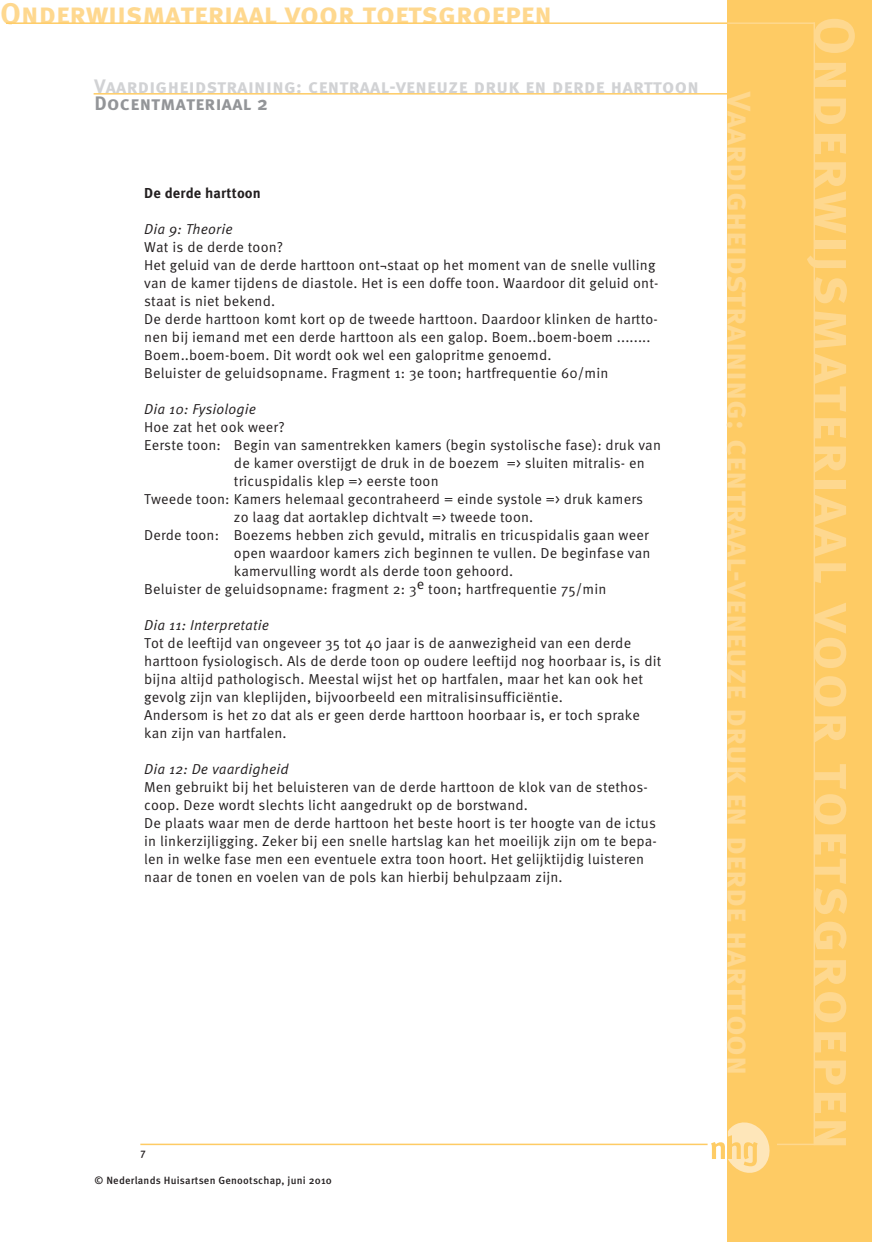
<style>
.page{position:relative;width:872px;height:1242px;background:#fff}
.page>*{position:absolute;margin:0;border:0;box-sizing:border-box;transform-origin:0 0}
.Normaal{font:57px "Meta Bold Caps";letter-spacing:.045em;color:#fed88f}
.Normaal-2{font:33px "Meta Bold Caps";color:#fed88f}
.Normaal-3{font:30px "Meta Bold Caps";color:#fed88f}
.Hoofd{font:19.5px "Meta Bold Caps";letter-spacing:.02em;color:#d1d2d4}
.Kop1{font:19.5px "Meta Bold Caps";letter-spacing:.02em;color:#939598}
.Normaal-4{font:14.4px/18px "Meta OT Norm";letter-spacing:.01em;color:#231f20}
.Normaal-5{font:14.4px "Meta OT Norm Ita";letter-spacing:.01em;color:#231f20}
.inspring_cursiefJaNe{font:700 14.4px "Meta OT";letter-spacing:.01em;color:#231f20}
.Kop1-2{font:500 10.5px "Meta OT";letter-spacing:.02em;color:#231f20}
.Bijschrift{font:500 10.5px "Meta OT";color:#231f20}
</style>
<div class="page">
<div style="left:727px;top:0;width:145px;height:1242px;background:#fecb64"></div>
<svg style="left:711px;top:1122px;width:58px;height:50px"></svg>
<hr style="left:140px;top:1143px;width:567px;height:2px;background:#fecb64">
<hr style="left:6px;top:22px;width:721px;height:2px;background:#fecb64">
<hr style="left:777px;top:1143px;width:38px;height:2px;background:#fed88f">
<hr style="left:727px;top:22px;width:88px;height:2px;background:#fed88f">
<hr style="left:813px;top:22px;width:2px;height:1123px;background:#fed88f">
<hr style="left:94px;top:93px;width:633px;height:2px;background:#fecb64">
<p class="Normaal-3" style="left:0;top:-5px;width:553px">Onderwijsmateriaal voor toetsgroepen</p>
<p class="Hoofd" style="left:94px;top:74px;width:606px">Vaardigheidstraining: centraal-veneuze druk en derde harttoon</p>
<p class="Kop1" style="left:94px;top:91px;width:175px">Docentmateriaal 2</p>
<p class="inspring_cursiefJaNe" style="left:144px;top:184px;width:118px">De derde harttoon</p>
<p class="Normaal-5" style="left:144px;top:221px;width:90px">Dia 9: Theorie</p>
<p class="Normaal-4" style="left:144px;top:238px;width:140px">Wat is de derde toon?</p>
<p class="Normaal-4" style="left:144px;top:256px;width:515px">Het geluid van de derde harttoon ont¬staat op het moment van de snelle vulling van de kamer tijdens de diastole. Het is een doffe toon. Waardoor dit geluid ont&shy;staat is niet bekend.</p>
<p class="Normaal-4" style="left:144px;top:310px;width:515px">De derde harttoon komt kort op de tweede harttoon. Daardoor klinken de hartto&shy;nen bij iemand met een derde harttoon als een galop. Boem..boem-boem ........<br>Boem..boem-boem. Dit wordt ook wel een galopritme genoemd.</p>
<p class="Normaal-4" style="left:144px;top:364px;width:466px">Beluister de geluidsopname. Fragment 1: 3e toon; hartfrequentie 60/min</p>
<p class="Normaal-5" style="left:144px;top:401px;width:113px">Dia 10: Fysiologie</p>
<p class="Normaal-4" style="left:144px;top:418px;width:142px">Hoe zat het ook weer?</p>
<p class="Normaal-4" style="left:234px;top:436px;width:428px;text-indent:-90px">Eerste toon: Begin van samentrekken kamers (begin systolische fase): druk van de kamer overstijgt de druk in de boezem =&gt; sluiten mitralis- en tricuspidalis klep =&gt; eerste toon</p>
<p class="Normaal-4" style="left:234px;top:490px;width:410px;text-indent:-90px">Tweede toon: Kamers helemaal gecontraheerd = einde systole =&gt; druk kamers zo laag dat aortaklep dichtvalt =&gt; tweede toon.</p>
<p class="Normaal-4" style="left:234px;top:526px;width:418px;text-indent:-90px">Derde toon: Boezems hebben zich gevuld, mitralis en tricuspidalis gaan weer open waardoor kamers zich beginnen te vullen. De beginfase van kamervulling wordt als derde toon gehoord.</p>
<p class="Normaal-4" style="left:144px;top:580px;width:463px">Beluister de geluidsopname: fragment 2: 3e toon; hartfrequentie 75/min</p>
<p class="Normaal-5" style="left:144px;top:617px;width:126px">Dia 11: Interpretatie</p>
<p class="Normaal-4" style="left:144px;top:634px;width:519px">Tot de leeftijd van ongeveer 35 tot 40 jaar is de aanwezigheid van een derde harttoon fysiologisch. Als de derde toon op oudere leeftijd nog hoorbaar is, is dit bijna altijd pathologisch. Meestal wijst het op hartfalen, maar het kan ook het gevolg zijn van kleplijden, bijvoorbeeld een mitralisinsufficiëntie.</p>
<p class="Normaal-4" style="left:144px;top:706px;width:497px">Andersom is het zo dat als er geen derde harttoon hoorbaar is, er toch sprake kan zijn van hartfalen.</p>
<p class="Normaal-5" style="left:144px;top:761px;width:146px">Dia 12: De vaardigheid</p>
<p class="Normaal-4" style="left:144px;top:778px;width:505px">Men gebruikt bij het beluisteren van de derde harttoon de klok van de stethos&shy;coop. Deze wordt slechts licht aangedrukt op de borstwand.</p>
<p class="Normaal-4" style="left:144px;top:814px;width:514px">De plaats waar men de derde harttoon het beste hoort is ter hoogte van de ictus in linkerzijligging. Zeker bij een snelle hartslag kan het moeilijk zijn om te bepa&shy;len in welke fase men een eventuele extra toon hoort. Het gelijktijdig luisteren naar de tonen en voelen van de pols kan hierbij behulpzaam zijn.</p>
<p class="Normaal-2" style="left:758px;top:92px;width:985px;rotate:90deg">Vaardigheidstraining: centraal-veneuze druk en derde harttoon</p>
<p class="Bijschrift" style="left:140px;top:1146px;width:7px">7</p>
<p class="Kop1-2" style="left:94px;top:1174px;width:239px">© Nederlands Huisartsen Genootschap, juni 2010</p>
<p class="Normaal" style="left:868px;top:16px;width:1135px;rotate:90deg">Onderwijsmateriaal voor toetsgroepen</p>
</div>
